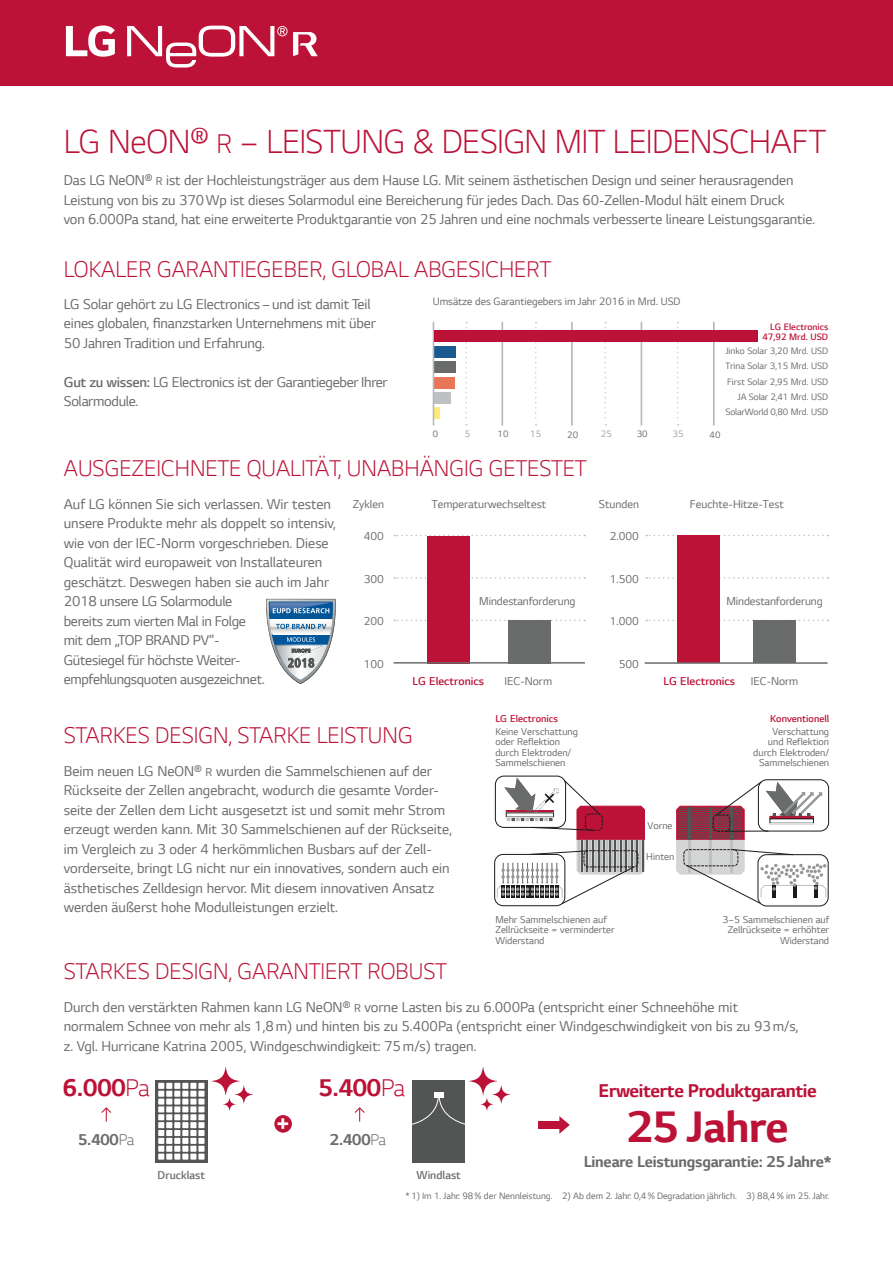
<style>
.page{position:relative;width:893px;height:1263px;background:#fff}
.page>*{position:absolute;margin:0;border:0;box-sizing:border-box;transform-origin:0 0}
.t1{font:700 46.5px "LG Smart";letter-spacing:-.01em;color:#bc1237}
.t2{font:300 35.25px "LG Smart";letter-spacing:-.01em;color:#bc1237}
.t3{font:700 25.5px "LG Smart";letter-spacing:-.01em;color:#bc1237}
.t4{font:700 24.3px "LG Smart";color:#fff}
.t5{font:300 24px "LG Smart";color:#bc1237}
.t6{font:700 19.5px "LG Smart";letter-spacing:-.02em;color:#bc1237}
.t7{font:700 16.5px "LG Smart";letter-spacing:-.01em;color:#6a6c6c}
.t8{font:15px/19.5px "LG Smart";color:#6a6c6c}
.t9{font:15px/19.5px "LG Smart";letter-spacing:-.02em;color:#6a6c6c}
.t10{font:12px "LG Smart";color:#6a6c6c}
.t11{font:300 12px "LG Smart";color:#bc1237}
.t12{font:300 12px "LG Smart";color:#6a6c6c}
.t13{font:11.25px "LG Smart";color:#6a6c6c}
.t14{font:10.5px/10.5px "LG Smart";color:#6a6c6c}
.t15{font:300 10.5px "LG Smart";color:#bc1237}
.t16{font:9.75px/15.5px "LG Smart";color:#6a6c6c;text-align:justify}
.t17{font:300 9.75px/9.8px "LG Smart";color:#bc1237;text-align:right}
.t18{font:9.75px "LG Smart";color:#9fa1a1}
.s1{font-size:28.5px}
.s2{font-size:12px}
.s3{font-weight:300}
</style>
<div class="page">
<div style="left:0;top:0;width:893px;height:85px;background:#bc1237"></div>
<div style="left:495px;top:776px;width:71px;height:52px;border:1px solid #1c1b1a;border-radius:9px"></div>
<div style="left:758px;top:779px;width:71px;height:52px;border:1px solid #1c1b1a;border-radius:9px"></div>
<div style="left:494px;top:854px;width:71px;height:52px;border:1px solid #1c1b1a;border-radius:9px"></div>
<div style="left:757px;top:854px;width:72px;height:52px;border:1px solid #1c1b1a;border-radius:9px"></div>
<svg style="left:497px;top:778px;width:148px;height:127px"></svg>
<svg style="left:676px;top:781px;width:150px;height:123px"></svg>
<svg style="left:266px;top:599px;width:70px;height:85px"></svg>
<svg style="left:646px;top:620px;width:183px;height:1px"></svg>
<svg style="left:646px;top:577px;width:183px;height:2px"></svg>
<svg style="left:646px;top:535px;width:183px;height:1px"></svg>
<div style="left:677px;top:536px;width:43px;height:127px;background:#bc1237"></div>
<div style="left:753px;top:621px;width:43px;height:42px;background:#6a6c6c"></div>
<hr style="left:645px;top:662px;width:183px;height:2px;background:#6a6c6c">
<svg style="left:394px;top:577px;width:191px;height:2px"></svg>
<svg style="left:394px;top:535px;width:191px;height:1px"></svg>
<svg style="left:394px;top:620px;width:191px;height:1px"></svg>
<div style="left:427px;top:535px;width:42px;height:128px;background:#bc1237"></div>
<div style="left:508px;top:620px;width:42px;height:43px;background:#6a6c6c"></div>
<hr style="left:394px;top:662px;width:191px;height:2px;background:#6a6c6c">
<svg style="left:559px;top:1116px;width:11px;height:18px"></svg>
<div style="left:539px;top:1121px;width:22px;height:8px;background:#bc1237"></div>
<svg style="left:212px;top:1067px;width:28px;height:28px"></svg>
<svg style="left:235px;top:1085px;width:18px;height:18px"></svg>
<svg style="left:223px;top:1098px;width:13px;height:13px"></svg>
<svg style="left:469px;top:1067px;width:28px;height:28px"></svg>
<svg style="left:492px;top:1085px;width:18px;height:18px"></svg>
<svg style="left:480px;top:1098px;width:13px;height:13px"></svg>
<svg style="left:101px;top:1107px;width:11px;height:15px"></svg>
<svg style="left:354px;top:1107px;width:11px;height:15px"></svg>
<svg style="left:155px;top:1080px;width:53px;height:82px"></svg>
<svg style="left:158px;top:1083px;width:46px;height:76px"></svg>
<div style="left:412px;top:1080px;width:53px;height:82px;background:#535454"></div>
<div style="left:434px;top:1092px;width:9px;height:6px;background:#fff"></div>
<svg style="left:412px;top:1094px;width:53px;height:31px"></svg>
<div style="left:274px;top:1115px;width:18px;height:18px;background:#bc1237;border-radius:50%"></div>
<svg style="left:66px;top:26px;width:49px;height:31px"></svg>
<svg style="left:127px;top:26px;width:191px;height:42px"></svg>
<div style="left:434px;top:392px;width:17px;height:11px;background:#bfc0c1"></div>
<div style="left:434px;top:377px;width:20px;height:11px;background:#ea7659"></div>
<div style="left:434px;top:346px;width:22px;height:11px;background:#195a91"></div>
<div style="left:434px;top:362px;width:22px;height:11px;background:#6a6c6c"></div>
<div style="left:434px;top:407px;width:6px;height:11px;background:#ffea73"></div>
<hr style="left:433px;top:322px;width:1px;height:103px;background:#b5b6b7">
<svg style="left:604px;top:322px;width:2px;height:103px"></svg>
<svg style="left:677px;top:322px;width:2px;height:103px"></svg>
<svg style="left:535px;top:322px;width:2px;height:103px"></svg>
<svg style="left:465px;top:322px;width:2px;height:103px"></svg>
<hr style="left:501px;top:322px;width:2px;height:103px;background:#b5b6b7">
<hr style="left:571px;top:322px;width:2px;height:103px;background:#b5b6b7">
<hr style="left:641px;top:322px;width:1px;height:103px;background:#b5b6b7">
<hr style="left:713px;top:322px;width:2px;height:103px;background:#b5b6b7">
<div style="left:434px;top:330px;width:323px;height:11px;background:#bc1237"></div>
<h2 class="t2" style="left:64px;top:118px;width:763px">LG NeON® <span class="s1">R</span> – LEISTUNG &amp; DESIGN MIT LEIDENSCHAFT</h2>
<p class="t8" style="left:64px;top:170px;width:753px">Das LG NeON® <span class="s2">R</span> ist der Hochleistungsträger aus dem Hause LG. Mit seinem ästhetischen Design und seiner herausragenden<br>Leistung von bis zu 370Wp ist dieses Solarmodul eine Bereicherung für jedes Dach. Das 60-Zellen-Modul hält einem Druck<br>von 6.000Pa stand, hat eine erweiterte Produktgarantie von 25 Jahren und eine nochmals verbesserte lineare Leistungsgarantie.</p>
<h3 class="t5" style="left:64px;top:253px;width:489px">LOKALER GARANTIEGEBER, GLOBAL ABGESICHERT</h3>
<p class="t8" style="left:64px;top:294px;width:313px">LG Solar gehört zu LG Electronics – und ist damit Teil eines globalen, finanzstarken Unternehmens mit über<br>50 Jahren Tradition und Erfahrung.</p>
<p class="t9" style="left:64px;top:372px;width:325px"><span class="s3">Gut zu wissen:</span> LG Electronics ist der Garantiegeber Ihrer<br>Solarmodule.</p>
<p class="t13" style="left:433px;top:294px;width:249px">Umsätze des Garantiegebers im Jahr 2016 in Mrd. USD</p>
<p class="t17" style="left:762px;top:322px;width:67px">LG Electronics<br>47,92 Mrd. USD</p>
<p class="t16" style="left:725px;top:343px;width:104px">Jinko Solar 3,20 Mrd. USD Trina Solar 3,15 Mrd. USD First Solar 2,95 Mrd. USD</p>
<p class="t16" style="left:725px;top:404px;width:104px">SolarWorld 0,80 Mrd. USD</p>
<p class="t16" style="left:738px;top:389px;width:92px">JA Solar 2,41 Mrd. USD</p>
<p class="t18" style="left:465px;top:427px;width:7px">5</p>
<p class="t16" style="left:498px;top:426px;width:12px">10</p>
<p class="t18" style="left:530px;top:428px;width:12px">15</p>
<p class="t16" style="left:567px;top:426px;width:12px">20</p>
<p class="t18" style="left:601px;top:428px;width:12px">25</p>
<p class="t16" style="left:637px;top:426px;width:12px">30</p>
<p class="t18" style="left:673px;top:428px;width:12px">35</p>
<p class="t16" style="left:710px;top:426px;width:12px">40</p>
<h3 class="t5" style="left:64px;top:452px;width:524px">AUSGEZEICHNETE QUALITÄT, UNABHÄNGIG GETESTET</h3>
<p class="t8" style="left:64px;top:493px;width:273px">Auf LG können Sie sich verlassen. Wir testen unsere Produkte mehr als doppelt so intensiv, wie von der IEC-Norm vorgeschrieben. Diese Qualität wird europaweit von Installateuren geschätzt. Deswegen haben sie auch im Jahr 2018 unsere LG Solarmodule<br>bereits zum vierten Mal in Folge<br>mit dem „TOP BRAND PV”-<br>Gütesiegel für höchste Weiter&shy;empfehlungsquoten ausgezeichnet.</p>
<p class="t10" style="left:353px;top:496px;width:33px">Zyklen</p>
<p class="t10" style="left:432px;top:496px;width:116px">Temperaturwechseltest</p>
<p class="t10" style="left:690px;top:496px;width:96px">Feuchte-Hitze-Test</p>
<p class="t10" style="left:599px;top:496px;width:42px">Stunden</p>
<p class="t10" style="left:364px;top:528px;width:22px">400</p>
<p class="t10" style="left:364px;top:571px;width:22px">300</p>
<p class="t10" style="left:610px;top:528px;width:31px">2.000</p>
<p class="t10" style="left:610px;top:571px;width:31px">1.500</p>
<p class="t10" style="left:479px;top:593px;width:98px">Mindestanforderung</p>
<p class="t10" style="left:726px;top:593px;width:98px">Mindestanforderung</p>
<p class="t10" style="left:610px;top:613px;width:31px">1.000</p>
<p class="t10" style="left:364px;top:613px;width:22px">200</p>
<p class="t10" style="left:364px;top:656px;width:22px">100</p>
<p class="t10" style="left:619px;top:656px;width:22px">500</p>
<p class="t11" style="left:664px;top:673px;width:73px">LG Electronics</p>
<p class="t10" style="left:751px;top:673px;width:49px">IEC-Norm</p>
<p class="t11" style="left:412px;top:673px;width:73px">LG Electronics</p>
<p class="t10" style="left:504px;top:673px;width:49px">IEC-Norm</p>
<h3 class="t5" style="left:64px;top:719px;width:350px">STARKES DESIGN, STARKE LEISTUNG</h3>
<p class="t8" style="left:64px;top:760px;width:390px">Beim neuen LG NeON® <span class="s2">R</span> wurden die Sammelschienen auf der Rückseite der Zellen angebracht, wodurch die gesamte Vorder&shy;seite der Zellen dem Licht ausgesetzt ist und somit mehr Strom erzeugt werden kann. Mit 30 Sammelschienen auf der Rückseite, im Vergleich zu 3 oder 4 herkömmlichen Busbars auf der Zell&shy;vorderseite, bringt LG nicht nur ein innovatives, sondern auch ein ästhetisches Zelldesign hervor. Mit diesem innovativen Ansatz werden äußerst hohe Modulleistungen erzielt.</p>
<h3 class="t5" style="left:64px;top:955px;width:385px">STARKES DESIGN, GARANTIERT ROBUST</h3>
<p class="t15" style="left:495px;top:712px;width:64px">LG Electronics</p>
<p class="t15" style="left:770px;top:712px;width:61px">Konventionell</p>
<p class="t14" style="left:495px;top:725px;width:84px">Keine Verschattung oder Reflektion durch Elektroden/<br>Sammelschienen</p>
<p class="t14" style="left:495px;top:913px;width:121px">Mehr Sammelschienen auf<br>Zellrückseite = verminderter<br>Widerstand</p>
<p class="t14" style="left:648px;top:819px;width:26px">Vorne</p>
<p class="t14" style="left:646px;top:851px;width:30px">Hinten</p>
<p class="t14" style="left:753px;top:725px;width:77px;text-align:right">Verschattung<br>und Reflektion durch Elektroden/<br>Sammelschienen</p>
<p class="t14" style="left:722px;top:913px;width:108px;text-align:right">3–5 Sammelschienen auf<br>Zellrückseite = erhöhter<br>Widerstand</p>
<p class="t8" style="left:64px;top:996px;width:736px">Durch den verstärkten Rahmen kann LG NeON® <span class="s2">R</span> vorne Lasten bis zu 6.000Pa (entspricht einer Schneehöhe mit normalem Schnee von mehr als 1,8m) und hinten bis zu 5.400Pa (entspricht einer Windgeschwindigkeit von bis zu 93m/s, z. Vgl. Hurricane Katrina 2005, Windgeschwindigkeit: 75m/s) tragen.</p>
<h3 class="t3" style="left:63px;top:1070px;width:88px">6.000<span class="s3">Pa</span></h3>
<h3 class="t3" style="left:318px;top:1070px;width:88px">5.400<span class="s3">Pa</span></h3>
<h3 class="t4" style="left:276px;top:1105px;width:15px">+</h3>
<p class="t7" style="left:78px;top:1128px;width:58px">5.400<span class="s3">Pa</span></p>
<p class="t7" style="left:330px;top:1128px;width:58px">2.400<span class="s3">Pa</span></p>
<p class="t12" style="left:158px;top:1167px;width:49px">Drucklast</p>
<p class="t12" style="left:417px;top:1167px;width:46px">Windlast</p>
<h3 class="t6" style="left:599px;top:1077px;width:220px">Erweiterte Produktgarantie</h3>
<h1 class="t1" style="left:627px;top:1095px;width:163px">25 Jahre</h1>
<p class="t7" style="left:584px;top:1150px;width:249px">Lineare Leistungsgarantie: 25 Jahre*</p>
<p class="t16" style="left:405px;top:1188px;width:425px">* 1) Im 1. Jahr: 98% der Nennleistung. 2) Ab dem 2. Jahr: 0,4% Degradation jährlich. 3) 88,4% im 25. Jahr.</p>
</div>
